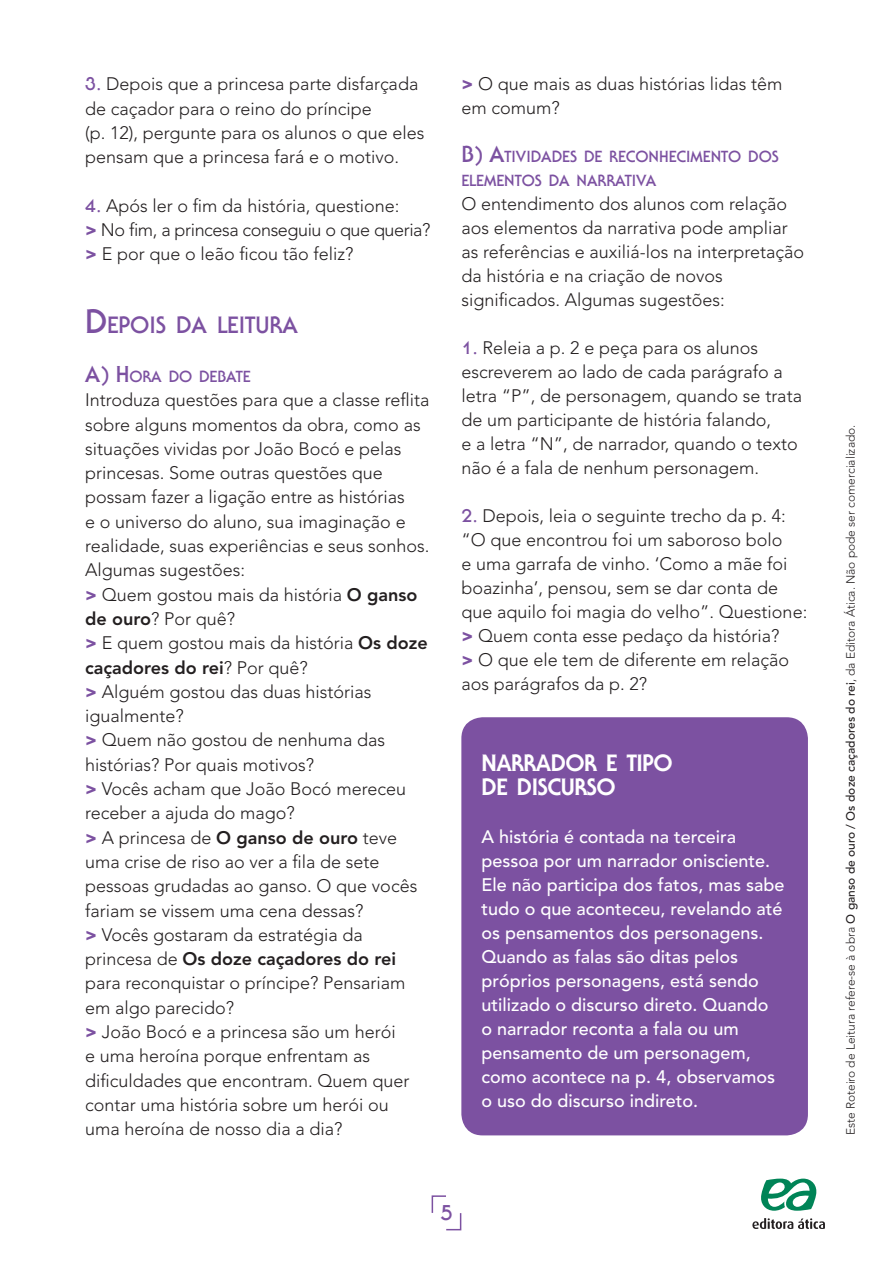
<style>
.page{position:relative;width:893px;height:1263px;background:#fff}
.page>*{position:absolute;margin:0;border:0;box-sizing:border-box;transform-origin:0 0}
.t1{font:800 23.1px/24px "Serif Gothic";letter-spacing:-.025em;color:#fff}
.t2{font:700 23.1px "Serif Gothic";color:#7c51a1}
.t3{font:700 21px "Serif Gothic";color:#7c51a1}
.t4{font:300 18px/24.3px "Avenir";color:#231f20}
.t5{font:500 18px/24px "Avenir";color:#fff}
.t6{font:300 18px "Avenir";letter-spacing:-.025em;color:#231f20}
.t7{font:700 15.75px/24px "Serif Gothic";color:#7c51a1}
.t8{font:300 12px "Avenir";color:#231f20}
.s1{font-family:"Serif Gothic";font-weight:700;color:#7c51a1}
.s2{font-weight:900;color:#7c51a1}
.s3{font-size:33px}
.s4{font-size:22.5px}
.s5{font-weight:800}
.s6{font-weight:500}
</style>
<div class="page">
<svg style="left:431px;top:1195px;width:31px;height:36px"></svg>
<div style="left:461px;top:717px;width:347px;height:418px;background:#7c51a1;border-radius:21px"></div>
<svg style="left:761px;top:1178px;width:56px;height:33px"></svg>
<svg style="left:752px;top:1218px;width:73px;height:11px"></svg>
<p class="t4" style="left:85px;top:72px;width:341px"><span class="s1">3.</span> Depois que a princesa parte disfarçada de caçador para o reino do príncipe<br>(p. 12), pergunte para os alunos o que eles pensam que a princesa fará e o motivo.</p>
<p class="t4" style="left:85px;top:193px;width:316px"><span class="s1">4.</span> Após ler o fim da história, questione:</p>
<p class="t6" style="left:85px;top:219px;width:347px"><span class="s2">&gt;</span> No fim, a princesa conseguiu o que queria?</p>
<p class="t4" style="left:85px;top:242px;width:270px"><span class="s2">&gt;</span> E por que o leão ficou tão feliz?</p>
<p class="t2" style="left:85px;top:312px;width:214px"><span class="s3">D</span>EPOIS DA LEITURA</p>
<p class="t7" style="left:85px;top:364px;width:167px"><span class="s4">A) H</span>ORA DO DEBATE</p>
<p class="t4" style="left:85px;top:388px;width:346px">Introduza questões para que a classe reflita sobre alguns momentos da obra, como as situações vividas por João Bocó e pelas princesas. Some outras questões que possam fazer a ligação entre as histórias<br>e o universo do aluno, sua imaginação e realidade, suas experiências e seus sonhos.<br>Algumas sugestões:</p>
<p class="t4" style="left:85px;top:582px;width:334px"><span class="s2">&gt;</span> Quem gostou mais da história <span class="s5">O ganso de ouro</span>? Por quê?</p>
<p class="t4" style="left:85px;top:631px;width:344px"><span class="s2">&gt;</span> E quem gostou mais da história <span class="s5">Os doze caçadores do rei</span>? Por quê?</p>
<p class="t4" style="left:85px;top:679px;width:288px"><span class="s2">&gt;</span> Alguém gostou das duas histórias igualmente?</p>
<p class="t4" style="left:85px;top:728px;width:302px"><span class="s2">&gt;</span> Quem não gostou de nenhuma das histórias? Por quais motivos?</p>
<p class="t4" style="left:85px;top:777px;width:322px"><span class="s2">&gt;</span> Vocês acham que João Bocó mereceu receber a ajuda do mago?</p>
<p class="t4" style="left:85px;top:825px;width:334px"><span class="s2">&gt;</span> A princesa de <span class="s5">O ganso de ouro</span> teve uma crise de riso ao ver a fila de sete pessoas grudadas ao ganso. O que vocês fariam se vissem uma cena dessas?</p>
<p class="t4" style="left:85px;top:922px;width:322px"><span class="s2">&gt;</span> Vocês gostaram da estratégia da princesa de <span class="s5">Os doze caçadores do rei </span>para reconquistar o príncipe? Pensariam em algo parecido?</p>
<p class="t4" style="left:85px;top:1020px;width:326px"><span class="s2">&gt;</span> João Bocó e a princesa são um herói e uma heroína porque enfrentam as dificuldades que encontram. Quem quer contar uma história sobre um herói ou uma heroína de nosso dia a dia?</p>
<p class="t4" style="left:461px;top:72px;width:323px"><span class="s2">&gt;</span> O que mais as duas histórias lidas têm em comum?</p>
<p class="t7" style="left:461px;top:145px;width:319px"><span class="s4">B) A</span>TIVIDADES DE RECONHECIMENTO DOS<br>ELEMENTOS DA NARRATIVA</p>
<p class="t4" style="left:461px;top:192px;width:344px">O entendimento dos alunos com relação aos elementos da narrativa pode ampliar as referências e auxiliá-los na interpretação da história e na criação de novos significados. Algumas sugestões:</p>
<p class="t4" style="left:461px;top:336px;width:342px"><span class="s1">1.</span> Releia a p. 2 e peça para os alunos escreverem ao lado de cada parágrafo a letra “P”, de personagem, quando se trata de um participante de história falando,<br>e a letra “N”, de narrador, quando o texto não é a fala de nenhum personagem.</p>
<p class="t4" style="left:461px;top:504px;width:347px"><span class="s1">2.</span> Depois, leia o seguinte trecho da p. 4: “O que encontrou foi um saboroso bolo<br>e uma garrafa de vinho. ‘Como a mãe foi boazinha’, pensou, sem se dar conta de que aquilo foi magia do velho”. Questione:</p>
<p class="t4" style="left:461px;top:624px;width:320px"><span class="s2">&gt;</span> Quem conta esse pedaço da história?</p>
<p class="t4" style="left:461px;top:648px;width:329px"><span class="s2">&gt;</span> O que ele tem de diferente em relação aos parágrafos da p. 2?</p>
<p class="t1" style="left:481px;top:750px;width:193px">NARRADOR E TIPO<br>DE DISCURSO</p>
<p class="t5" style="left:481px;top:825px;width:305px">A história é contada na terceira pessoa por um narrador onisciente.<br>Ele não participa dos fatos, mas sabe tudo o que aconteceu, revelando até os pensamentos dos personagens.</p>
<p class="t5" style="left:481px;top:945px;width:295px">Quando as falas são ditas pelos próprios personagens, está sendo utilizado o discurso direto. Quando o narrador reconta a fala ou um pensamento de um personagem, como acontece na p. 4, observamos o uso do discurso indireto.</p>
<p class="t3" style="left:440px;top:1201px;width:14px">5</p>
<p class="t8" style="left:843px;top:1135px;width:712px;rotate:-90deg">Este Roteiro de Leitura refere-se à obra <span class="s6">O ganso de ouro / Os doze caçadores do rei</span>, da Editora Ática. Não pode ser comercializado.</p>
</div>
